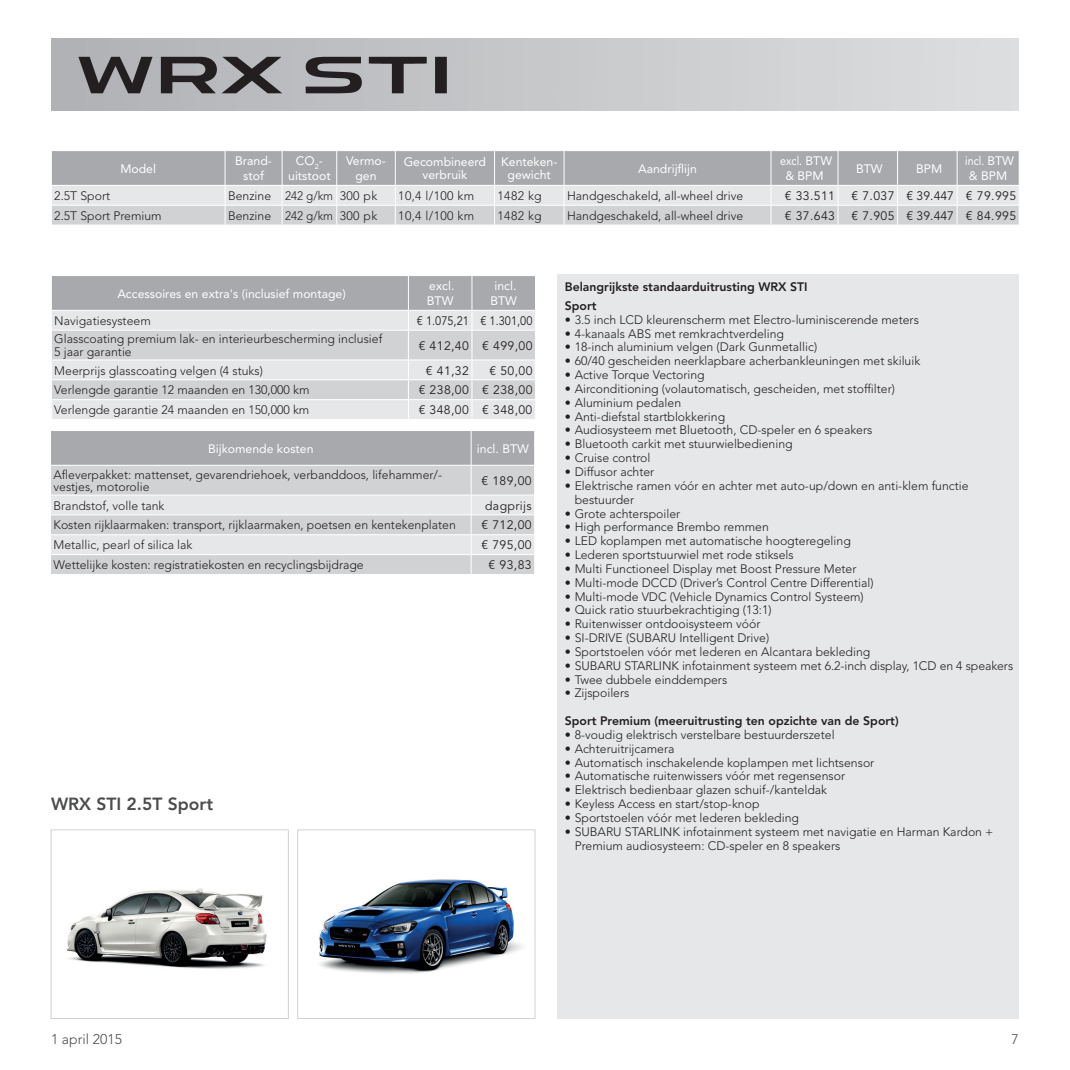
<style>
.page{position:relative;width:1070px;height:1070px;background:#fff}
.page>*{position:absolute;margin:0;border:0;box-sizing:border-box;transform-origin:0 0}
.t1{font:800 17.5px "Avenir LT Std";color:#4b4c4d}
.t2{font:300 14px "Avenir LT Std";color:#4b4c4d}
.t3{font:300 12.25px/13.8px "Avenir LT Std";color:#231f20}
.t4{font:12.25px/14.7px "Avenir LT Std";color:#fff;text-align:center}
.t5{font:12.25px "Avenir LT Std";letter-spacing:.03em;color:#231f20}
.t6{font:800 12.25px/18.7px "Avenir LT Std";color:#231f20}
.t7{font:12.25px/14.7px "Avenir LT Std";color:#fff;text-align:center;scale:.87 1}
.t8{font:12.25px "Avenir LT Std";color:#231f20;scale:.9 1}
</style>
<div class="page">
<div style="left:51px;top:39px;width:967px;height:71px;background:linear-gradient(to right,#b0b1b5,#dddee0)"></div>
<img style="left:319px;top:879px;width:203px;height:95px">
<div style="left:297px;top:829px;width:238px;height:189px;border:1px solid #d1d2d4"></div>
<img style="left:66px;top:888px;width:201px;height:81px">
<div style="left:51px;top:829px;width:238px;height:189px;border:1px solid #d1d2d4"></div>
<img style="left:76px;top:46px;width:421px;height:57px">
<svg style="left:52px;top:151px;width:967px;height:74px;background:#c5c6c9"></svg>
<svg style="left:52px;top:276px;width:483px;height:143px;background:#d1d2d4"></svg>
<hr style="left:472px;top:399px;width:63px;height:1px;background:#fff">
<div style="left:557px;top:274px;width:461px;height:744px;background:#e6e7e9"></div>
<div style="left:51px;top:431px;width:483px;height:34px;background:#a8a9ad"></div>
<div style="left:51px;top:466px;width:483px;height:28px;background:#d1d2d4"></div>
<hr style="left:471px;top:431px;width:1px;height:34px;background:#fff">
<hr style="left:471px;top:465px;width:1px;height:30px;background:#fff">
<svg style="left:51px;top:495px;width:483px;height:79px;background:#dcdddf"></svg>
<hr style="left:50px;top:554px;width:421px;height:1px;background:#fff">
<hr style="left:471px;top:554px;width:64px;height:1px;background:#fff">
<p class="t4" style="left:120px;top:161px;width:37px">Model</p>
<p class="t4" style="left:235px;top:154px;width:38px">Brand&shy;stof</p>
<p class="t4" style="left:288px;top:154px;width:44px">CO<sub>2</sub>- uitstoot</p>
<p class="t4" style="left:346px;top:154px;width:41px">Vermo&shy;gen</p>
<p class="t4" style="left:403px;top:156px;width:84px;line-height:12.2px">Gecombineerd verbruik</p>
<p class="t4" style="left:501px;top:156px;width:58px;line-height:12.2px">Kenteken&shy;gewicht</p>
<p class="t4" style="left:638px;top:161px;width:60px">Aandrijflijn</p>
<p class="t7" style="left:780px;top:154px;width:61px">excl. BTW &amp; BPM</p>
<p class="t4" style="left:856px;top:161px;width:28px">BTW</p>
<p class="t4" style="left:916px;top:161px;width:28px">BPM</p>
<p class="t7" style="left:965px;top:154px;width:57px;text-align:left">incl. BTW &amp; BPM</p>
<p class="t3" style="left:54px;top:189px;width:57px">2.5T Sport</p>
<p class="t3" style="left:228px;top:189px;width:151px">Benzine 242 g/km 300 pk</p>
<p class="t3" style="left:398px;top:189px;width:77px">10,4 l/100 km</p>
<p class="t3" style="left:497px;top:189px;width:46px">1482 kg</p>
<p class="t3" style="left:567px;top:189px;width:178px">Handgeschakeld, all-wheel drive</p>
<p class="t5" style="left:784px;top:189px;width:52px">€ 33.511</p>
<p class="t5" style="left:851px;top:189px;width:166px">€ 7.037 € 39.447 € 79.995</p>
<p class="t3" style="left:54px;top:209px;width:109px">2.5T Sport Premium</p>
<p class="t3" style="left:228px;top:209px;width:151px">Benzine 242 g/km 300 pk</p>
<p class="t3" style="left:398px;top:209px;width:77px">10,4 l/100 km</p>
<p class="t3" style="left:497px;top:209px;width:46px">1482 kg</p>
<p class="t3" style="left:567px;top:209px;width:178px">Handgeschakeld, all-wheel drive</p>
<p class="t5" style="left:784px;top:208px;width:52px">€ 37.643</p>
<p class="t5" style="left:851px;top:208px;width:166px">€ 7.905 € 39.447 € 84.995</p>
<p class="t4" style="left:117px;top:286px;width:230px">Accessoires en extra's (inclusief montage)</p>
<p class="t4" style="left:427px;top:279px;width:29px;text-align:left">excl.<br>BTW</p>
<p class="t4" style="left:490px;top:279px;width:28px">incl.<br>BTW</p>
<p class="t3" style="left:54px;top:314px;width:98px">Navigatiesysteem</p>
<p class="t8" style="left:417px;top:313px;width:130px">€ 1.075,21 € 1.301,00</p>
<p class="t3" style="left:54px;top:332px;width:329px;line-height:13px">Glasscoating premium lak- en interieurbescherming inclusief<br>5 jaar garantie</p>
<p class="t5" style="left:418px;top:338px;width:115px">€ 412,40 € 499,00</p>
<p class="t3" style="left:54px;top:363px;width:210px">Meerprijs glasscoating velgen (4 stuks)</p>
<p class="t5" style="left:426px;top:363px;width:45px">€ 41,32</p>
<p class="t5" style="left:489px;top:363px;width:45px">€ 50,00</p>
<p class="t3" style="left:54px;top:383px;width:257px">Verlengde garantie 12 maanden en 130,000 km</p>
<p class="t5" style="left:418px;top:383px;width:115px">€ 238,00 € 238,00</p>
<p class="t3" style="left:54px;top:403px;width:257px">Verlengde garantie 24 maanden en 150,000 km</p>
<p class="t5" style="left:418px;top:403px;width:115px">€ 348,00 € 348,00</p>
<p class="t4" style="left:208px;top:441px;width:107px">Bijkomende kosten</p>
<p class="t4" style="left:477px;top:441px;width:53px">incl. BTW</p>
<p class="t3" style="left:53px;top:468px;width:390px;line-height:12.2px">Afleverpakket: mattenset, gevarendriehoek, verbanddoos, lifehammer/- vestjes, motorolie</p>
<p class="t5" style="left:481px;top:473px;width:52px">€ 189,00</p>
<p class="t3" style="left:53px;top:498px;width:112px">Brandstof, volle tank</p>
<p class="t5" style="left:485px;top:498px;width:48px">dagprijs</p>
<p class="t3" style="left:53px;top:518px;width:404px">Kosten rijklaarmaken: transport, rijklaarmaken, poetsen en kentekenplaten</p>
<p class="t5" style="left:481px;top:518px;width:52px">€ 712,00</p>
<p class="t3" style="left:53px;top:538px;width:140px">Metallic, pearl of silica lak</p>
<p class="t5" style="left:481px;top:538px;width:52px">€ 795,00</p>
<p class="t3" style="left:53px;top:558px;width:312px">Wettelijke kosten: registratiekosten en recyclingsbijdrage</p>
<p class="t5" style="left:488px;top:558px;width:45px">€ 93,83</p>
<h1 class="t1" style="left:51px;top:793px;width:163px">WRX STI 2.5T Sport</h1>
<p class="t6" style="left:564px;top:277px;width:244px">Belangrijkste standaarduitrusting WRX STI<br>Sport</p>
<p class="t3" style="left:564px;top:313px;width:355px">• 3.5 inch LCD kleurenscherm met Electro-luminiscerende meters</p>
<p class="t3" style="left:564px;top:326px;width:221px">• 4-kanaals ABS met remkrachtverdeling</p>
<p class="t3" style="left:564px;top:340px;width:254px">• 18-inch aluminium velgen (Dark Gunmetallic)</p>
<p class="t3" style="left:564px;top:354px;width:357px">• 60/40 gescheiden neerklapbare acherbankleuningen met skiluik</p>
<p class="t3" style="left:564px;top:368px;width:141px">• Active Torque Vectoring</p>
<p class="t3" style="left:564px;top:382px;width:332px">• Airconditioning (volautomatisch, gescheiden, met stoffilter)</p>
<p class="t3" style="left:564px;top:395px;width:118px">• Aluminium pedalen</p>
<p class="t3" style="left:564px;top:409px;width:162px">• Anti-diefstal startblokkering</p>
<p class="t3" style="left:564px;top:423px;width:309px">• Audiosysteem met Bluetooth, CD-speler en 6 speakers</p>
<p class="t3" style="left:564px;top:437px;width:229px">• Bluetooth carkit met stuurwielbediening</p>
<p class="t3" style="left:564px;top:451px;width:87px">• Cruise control</p>
<p class="t3" style="left:564px;top:465px;width:91px">• Diffusor achter</p>
<p class="t3" style="left:574px;top:478px;width:395px;text-indent:-10px">• Elektrische ramen vóór en achter met auto-up/down en anti-klem functie bestuurder</p>
<p class="t3" style="left:564px;top:506px;width:117px">• Grote achterspoiler</p>
<p class="t3" style="left:564px;top:520px;width:205px">• High performance Brembo remmen</p>
<p class="t3" style="left:564px;top:534px;width:287px">• LED koplampen met automatische hoogteregeling</p>
<p class="t3" style="left:564px;top:548px;width:230px">• Lederen sportstuurwiel met rode stiksels</p>
<p class="t3" style="left:564px;top:561px;width:293px">• Multi Functioneel Display met Boost Pressure Meter</p>
<p class="t3" style="left:564px;top:575px;width:310px">• Multi-mode DCCD (Driver’s Control Centre Differential)</p>
<p class="t3" style="left:564px;top:589px;width:300px">• Multi-mode VDC (Vehicle Dynamics Control Systeem)</p>
<p class="t3" style="left:564px;top:603px;width:208px">• Quick ratio stuurbekrachtiging (13:1)</p>
<p class="t3" style="left:564px;top:617px;width:197px">• Ruitenwisser ontdooisysteem vóór</p>
<p class="t3" style="left:564px;top:631px;width:206px">• SI-DRIVE (SUBARU Intelligent Drive)</p>
<p class="t3" style="left:564px;top:644px;width:307px">• Sportstoelen vóór met lederen en Alcantara bekleding</p>
<p class="t3" style="left:564px;top:658px;width:450px">• SUBARU STARLINK infotainment systeem met 6.2-inch display, 1CD en 4 speakers</p>
<p class="t3" style="left:564px;top:672px;width:164px">• Twee dubbele einddempers</p>
<p class="t3" style="left:564px;top:686px;width:66px">• Zijspoilers</p>
<p class="t6" style="left:564px;top:711px;width:335px">Sport Premium (meeruitrusting ten opzichte van de Sport)</p>
<p class="t3" style="left:564px;top:727px;width:271px">• 8-voudig elektrisch verstelbare bestuurderszetel</p>
<p class="t3" style="left:564px;top:741px;width:111px">• Achteruitrijcamera</p>
<p class="t3" style="left:564px;top:755px;width:311px">• Automatisch inschakelende koplampen met lichtsensor</p>
<p class="t3" style="left:564px;top:769px;width:282px">• Automatische ruitenwissers vóór met regensensor</p>
<p class="t3" style="left:564px;top:783px;width:264px">• Elektrisch bedienbaar glazen schuif-/kanteldak</p>
<p class="t3" style="left:564px;top:797px;width:196px">• Keyless Access en start/stop-knop</p>
<p class="t3" style="left:564px;top:810px;width:236px">• Sportstoelen vóór met lederen bekleding</p>
<p class="t3" style="left:574px;top:824px;width:420px;text-indent:-10px">• SUBARU STARLINK infotainment systeem met navigatie en Harman Kardon +<br>Premium audiosysteem: CD-speler en 8 speakers</p>
<p class="t2" style="left:51px;top:1030px;width:72px">1 april 2015</p>
<p class="t2" style="left:1011px;top:1030px;width:9px">7</p>
</div>
